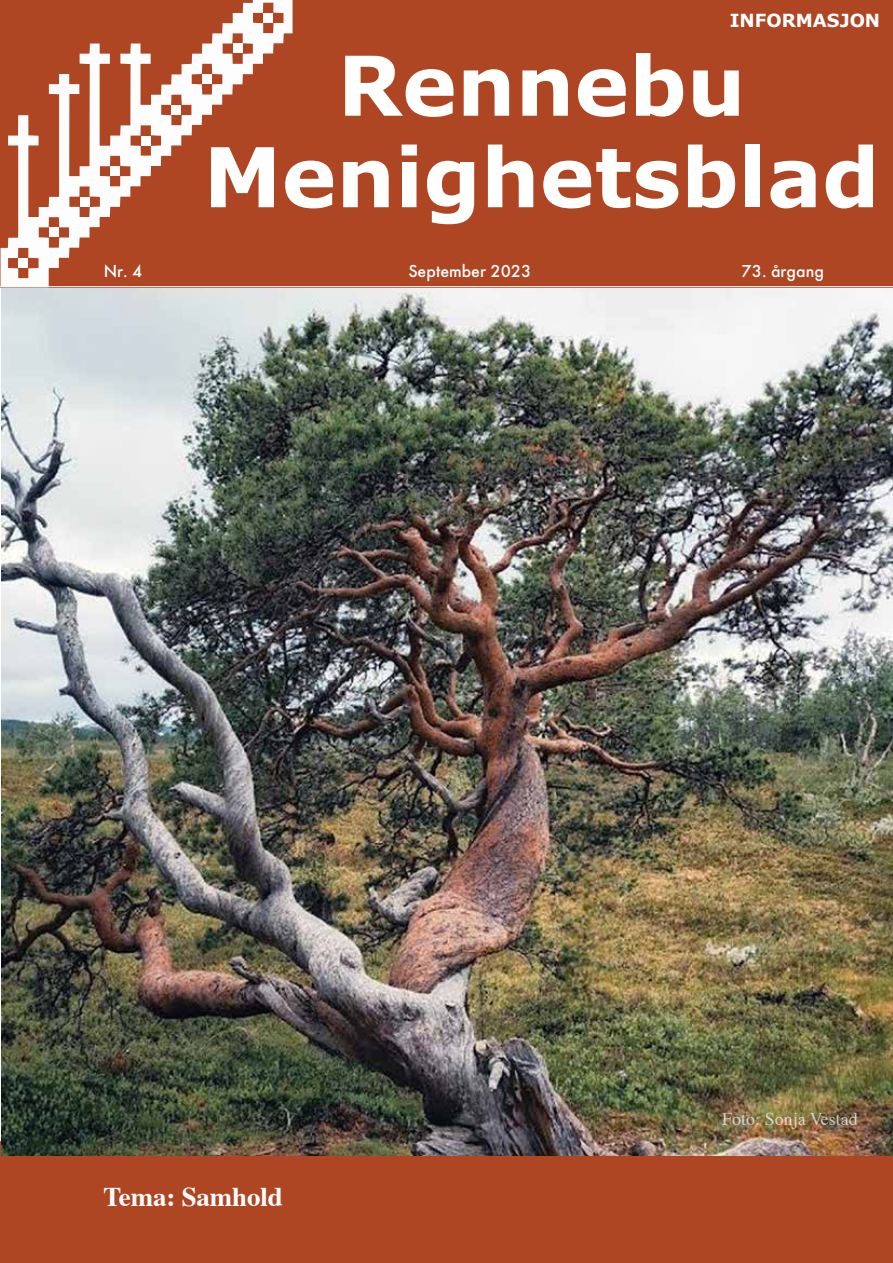
<style>
.page{position:relative;width:893px;height:1263px;background:#fff}
.page>*{position:absolute;margin:0;border:0;box-sizing:border-box;transform-origin:0 0}
.t1{font:700 82.5px/91.5px "Verdana";color:#fff;text-align:center}
.t2{font:700 27px "Times";letter-spacing:-.005em;color:#fff}
.t3{font:500 18px "Futura T";color:#fff}
.t4{font:18px "Times";color:#fff}
.t5{font:700 18px "Verdana";color:#fff}
</style>
<div class="page">
<div style="left:1px;top:1142px;width:892px;height:121px;background:#ae4523"></div>
<img style="left:1px;top:287px;width:892px;height:868px">
<div style="left:1px;top:0;width:892px;height:287px;background:#ae4523"></div>
<svg style="left:1px;top:0;width:292px;height:286px"></svg>
<hr style="left:0;top:286px;width:893px;height:1px;background:#fff">
<p class="t5" style="left:730px;top:9px;width:152px">INFORMASJON</p>
<h1 class="t1" style="left:203px;top:37px;width:678px">Rennebu<br>Menighetsblad</h1>
<p class="t3" style="left:104px;top:261px;width:40px">Nr. 4</p>
<p class="t3" style="left:408px;top:261px;width:124px">September 2023</p>
<p class="t3" style="left:742px;top:261px;width:84px">73. årgang</p>
<h2 class="t2" style="left:104px;top:1170px;width:181px">Tema: Samhold</h2>
<p class="t4" style="left:722px;top:1102px;width:137px">Foto: Sonja Vestad</p>
</div>
